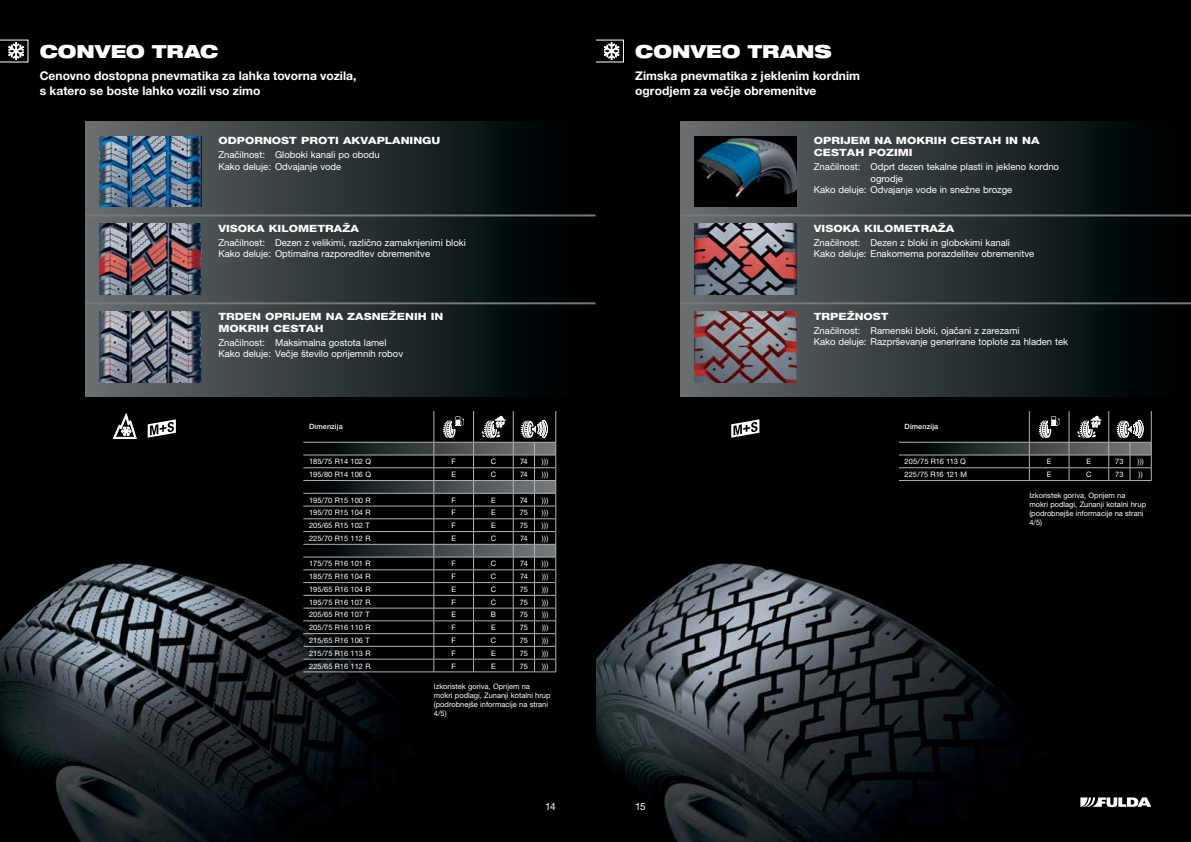
<style>
.page{position:relative;width:1191px;height:842px;background:#fff}
.page>*{position:absolute;margin:0;border:0;box-sizing:border-box;transform-origin:0 0}
.t1{font:900 expanded 18px "Helvetica Neue";letter-spacing:-.005em;color:#fff}
.t2{font:700 12px/14.4px "Helvetica Neue CE";letter-spacing:.005em;color:#fff}
.t3{font:800 10px/12px "Helvetica Neue CE";color:#fff;scale:1.2 1}
.t4{font:10px "Helvetica Neue CE";color:#fff}
.t5{font:9.5px/11.4px "Helvetica Neue CE";color:#fff}
.t6{font:7.5px "Helvetica Neue";color:#fff}
.t7{font:7.5px/9px "Helvetica Neue CE";color:#fff}
.t8{font:500 7.2px "Helvetica Neue CE";letter-spacing:.015em;color:#fff}
</style>
<div class="page">
<div style="left:595px;top:0;width:596px;height:842px;background:#000"></div>
<img style="left:595px;top:214px;width:557px;height:628px">
<svg style="left:604px;top:43px;width:15px;height:17px"></svg>
<hr style="left:1151px;top:411px;width:1px;height:31px;background:#b1b4b6">
<hr style="left:1029px;top:411px;width:1px;height:31px;background:#b1b4b6">
<hr style="left:1068px;top:411px;width:1px;height:31px;background:#b1b4b6">
<hr style="left:1108px;top:411px;width:1px;height:31px;background:#b1b4b6">
<div style="left:680px;top:122px;width:511px;height:275px;background:linear-gradient(to right,#696f71,#000)"></div>
<hr style="left:680px;top:214px;width:511px;height:2px;background:#fff">
<hr style="left:680px;top:302px;width:511px;height:2px;background:#fff">
<div style="left:0;top:0;width:595px;height:842px;background:#000"></div>
<img style="left:0;top:411px;width:557px;height:431px">
<div style="left:85px;top:122px;width:510px;height:275px;background:linear-gradient(to right,#686f71,#000)"></div>
<hr style="left:85px;top:214px;width:510px;height:2px;background:#fff">
<hr style="left:85px;top:302px;width:510px;height:2px;background:#fff">
<img style="left:694px;top:136px;width:103px;height:71px">
<img style="left:694px;top:224px;width:103px;height:71px">
<img style="left:694px;top:312px;width:103px;height:71px">
<svg style="left:0;top:40px;width:28px;height:22px"></svg>
<img style="left:99px;top:136px;width:102px;height:71px">
<img style="left:99px;top:224px;width:102px;height:71px">
<img style="left:99px;top:312px;width:102px;height:71px">
<svg style="left:1080px;top:797px;width:71px;height:10px"></svg>
<hr style="left:555px;top:411px;width:1px;height:31px;background:#b1b4b6">
<hr style="left:433px;top:411px;width:1px;height:31px;background:#b1b4b6">
<hr style="left:473px;top:411px;width:1px;height:31px;background:#b1b4b6">
<hr style="left:513px;top:411px;width:1px;height:31px;background:#b1b4b6">
<svg style="left:731px;top:419px;width:28px;height:19px"></svg>
<svg style="left:303px;top:416px;width:253px;height:257px"></svg>
<svg style="left:899px;top:416px;width:253px;height:65px"></svg>
<svg style="left:148px;top:419px;width:28px;height:19px"></svg>
<svg style="left:113px;top:414px;width:23px;height:25px"></svg>
<h1 class="t1" style="left:40px;top:40px;width:37px">CONVEO</h1>
<h1 class="t1" style="left:152px;top:40px;width:68px">TRAC</h1>
<h1 class="t1" style="left:635px;top:40px;width:37px">CONVEO</h1>
<h1 class="t1" style="left:747px;top:40px;width:86px">TRANS</h1>
<p class="t2" style="left:40px;top:69px;width:318px">Cenovno dostopna pnevmatika za lahka tovorna vozila, s katero se boste lahko vozili vso zimo</p>
<p class="t3" style="left:218px;top:134px;width:187px">ODPORNOST PROTI AKVAPLANINGU</p>
<p class="t5" style="left:218px;top:149px;width:163px">Značilnost: Globoki kanali po obodu<br>Kako deluje: Odvajanje vode</p>
<p class="t3" style="left:218px;top:222px;width:118px">VISOKA KILOMETRAŽA</p>
<p class="t5" style="left:218px;top:237px;width:249px">Značilnost: Dezen z velikimi, različno zamaknjenimi bloki<br>Kako deluje: Optimalna razporeditev obremenitve</p>
<p class="t3" style="left:218px;top:310px;width:189px">TRDEN OPRIJEM NA ZASNEŽENIH IN<br>MOKRIH CESTAH</p>
<p class="t5" style="left:218px;top:337px;width:186px">Značilnost: Maksimalna gostota lamel<br>Kako deluje: Večje število oprijemnih robov</p>
<p class="t8" style="left:309px;top:422px;width:35px">Dimenzija</p>
<p class="t6" style="left:309px;top:457px;width:63px">185/75 R14 102 Q</p>
<p class="t6" style="left:451px;top:457px;width:6px">F</p>
<p class="t6" style="left:491px;top:457px;width:7px">C</p>
<p class="t6" style="left:520px;top:457px;width:9px">74</p>
<p class="t6" style="left:542px;top:457px;width:8px">)))</p>
<p class="t6" style="left:309px;top:470px;width:63px">195/80 R14 106 Q</p>
<p class="t6" style="left:451px;top:470px;width:6px">E</p>
<p class="t6" style="left:491px;top:470px;width:7px">C</p>
<p class="t6" style="left:520px;top:470px;width:9px">74</p>
<p class="t6" style="left:542px;top:470px;width:8px">)))</p>
<p class="t6" style="left:309px;top:495px;width:63px">195/70 R15 100 R</p>
<p class="t6" style="left:451px;top:495px;width:6px">F</p>
<p class="t6" style="left:491px;top:495px;width:6px">E</p>
<p class="t6" style="left:520px;top:495px;width:9px">74</p>
<p class="t6" style="left:542px;top:495px;width:8px">)))</p>
<p class="t6" style="left:309px;top:508px;width:63px">195/70 R15 104 R</p>
<p class="t6" style="left:451px;top:508px;width:6px">F</p>
<p class="t6" style="left:491px;top:508px;width:6px">E</p>
<p class="t6" style="left:520px;top:508px;width:10px">75</p>
<p class="t6" style="left:542px;top:508px;width:8px">)))</p>
<p class="t6" style="left:309px;top:521px;width:62px">205/65 R15 102 T</p>
<p class="t6" style="left:451px;top:521px;width:6px">F</p>
<p class="t6" style="left:491px;top:521px;width:6px">E</p>
<p class="t6" style="left:520px;top:521px;width:10px">75</p>
<p class="t6" style="left:542px;top:521px;width:8px">)))</p>
<p class="t6" style="left:309px;top:534px;width:63px">225/70 R15 112 R</p>
<p class="t6" style="left:451px;top:534px;width:6px">E</p>
<p class="t6" style="left:491px;top:534px;width:7px">C</p>
<p class="t6" style="left:520px;top:534px;width:9px">74</p>
<p class="t6" style="left:542px;top:534px;width:8px">)))</p>
<p class="t6" style="left:309px;top:559px;width:63px">175/75 R16 101 R</p>
<p class="t6" style="left:451px;top:559px;width:6px">F</p>
<p class="t6" style="left:491px;top:559px;width:7px">C</p>
<p class="t6" style="left:520px;top:559px;width:9px">74</p>
<p class="t6" style="left:542px;top:559px;width:8px">)))</p>
<p class="t6" style="left:309px;top:572px;width:63px">185/75 R16 104 R</p>
<p class="t6" style="left:451px;top:572px;width:6px">F</p>
<p class="t6" style="left:491px;top:572px;width:7px">C</p>
<p class="t6" style="left:520px;top:572px;width:9px">74</p>
<p class="t6" style="left:542px;top:572px;width:8px">)))</p>
<p class="t6" style="left:309px;top:585px;width:63px">195/65 R16 104 R</p>
<p class="t6" style="left:451px;top:585px;width:6px">E</p>
<p class="t6" style="left:491px;top:585px;width:7px">C</p>
<p class="t6" style="left:520px;top:585px;width:10px">75</p>
<p class="t6" style="left:542px;top:585px;width:8px">)))</p>
<p class="t6" style="left:309px;top:597px;width:63px">195/75 R16 107 R</p>
<p class="t6" style="left:451px;top:597px;width:6px">F</p>
<p class="t6" style="left:491px;top:597px;width:7px">C</p>
<p class="t6" style="left:520px;top:597px;width:10px">75</p>
<p class="t6" style="left:542px;top:597px;width:8px">)))</p>
<p class="t6" style="left:309px;top:610px;width:62px">205/65 R16 107 T</p>
<p class="t6" style="left:451px;top:610px;width:6px">E</p>
<p class="t6" style="left:491px;top:610px;width:7px">B</p>
<p class="t6" style="left:520px;top:610px;width:10px">75</p>
<p class="t6" style="left:542px;top:610px;width:8px">)))</p>
<p class="t6" style="left:309px;top:623px;width:63px">205/75 R16 110 R</p>
<p class="t6" style="left:451px;top:623px;width:6px">F</p>
<p class="t6" style="left:491px;top:623px;width:6px">E</p>
<p class="t6" style="left:520px;top:623px;width:10px">75</p>
<p class="t6" style="left:542px;top:623px;width:8px">)))</p>
<p class="t6" style="left:309px;top:636px;width:62px">215/65 R16 106 T</p>
<p class="t6" style="left:451px;top:636px;width:6px">F</p>
<p class="t6" style="left:491px;top:636px;width:7px">C</p>
<p class="t6" style="left:520px;top:636px;width:10px">75</p>
<p class="t6" style="left:542px;top:636px;width:8px">)))</p>
<p class="t6" style="left:309px;top:649px;width:63px">215/75 R16 113 R</p>
<p class="t6" style="left:451px;top:649px;width:6px">F</p>
<p class="t6" style="left:491px;top:649px;width:6px">E</p>
<p class="t6" style="left:520px;top:649px;width:10px">75</p>
<p class="t6" style="left:542px;top:649px;width:8px">)))</p>
<p class="t6" style="left:309px;top:661px;width:63px">225/65 R16 112 R</p>
<p class="t6" style="left:451px;top:661px;width:6px">F</p>
<p class="t6" style="left:491px;top:661px;width:6px">E</p>
<p class="t6" style="left:520px;top:661px;width:10px">75</p>
<p class="t6" style="left:542px;top:661px;width:8px">)))</p>
<p class="t7" style="left:434px;top:682px;width:118px">Izkoristek goriva, Oprijem na<br>mokri podlagi, Zunanji kotalni hrup (podrobnejše informacije na strani<br>4/5)</p>
<p class="t2" style="left:635px;top:69px;width:226px">Zimska pnevmatika z jeklenim kordnim ogrodjem za večje obremenitve</p>
<p class="t3" style="left:814px;top:134px;width:190px">OPRIJEM NA MOKRIH CESTAH IN NA<br>CESTAH POZIMI</p>
<p class="t5" style="left:814px;top:161px;width:247px">Značilnost: Odprt dezen tekalne plasti in jekleno kordno</p>
<p class="t5" style="left:870px;top:173px;width:34px">ogrodje</p>
<p class="t5" style="left:814px;top:184px;width:200px">Kako deluje: Odvajanje vode in snežne brozge</p>
<p class="t3" style="left:814px;top:222px;width:118px">VISOKA KILOMETRAŽA</p>
<p class="t5" style="left:814px;top:237px;width:222px">Značilnost: Dezen z bloki in globokimi kanali<br>Kako deluje: Enakomerna porazdelitev obremenitve</p>
<p class="t3" style="left:814px;top:310px;width:64px">TRPEŽNOST</p>
<p class="t5" style="left:814px;top:325px;width:256px">Značilnost: Ramenski bloki, ojačani z zarezami<br>Kako deluje: Razprševanje generirane toplote za hladen tek</p>
<p class="t8" style="left:904px;top:422px;width:35px">Dimenzija</p>
<p class="t6" style="left:904px;top:457px;width:63px">205/75 R16 113 Q</p>
<p class="t6" style="left:1047px;top:457px;width:6px">E</p>
<p class="t6" style="left:1086px;top:457px;width:6px">E</p>
<p class="t6" style="left:1115px;top:457px;width:10px">73</p>
<p class="t6" style="left:1137px;top:457px;width:8px">)))</p>
<p class="t6" style="left:904px;top:470px;width:64px">225/75 R16 121 M</p>
<p class="t6" style="left:1047px;top:470px;width:6px">E</p>
<p class="t6" style="left:1086px;top:470px;width:7px">C</p>
<p class="t6" style="left:1115px;top:470px;width:10px">73</p>
<p class="t6" style="left:1138px;top:470px;width:6px">))</p>
<p class="t7" style="left:1029px;top:491px;width:118px">Izkoristek goriva, Oprijem na<br>mokri podlagi, Zunanji kotalni hrup (podrobnejše informacije na strani<br>4/5)</p>
<p class="t4" style="left:545px;top:800px;width:12px">14</p>
<p class="t4" style="left:635px;top:800px;width:12px">15</p>
</div>
